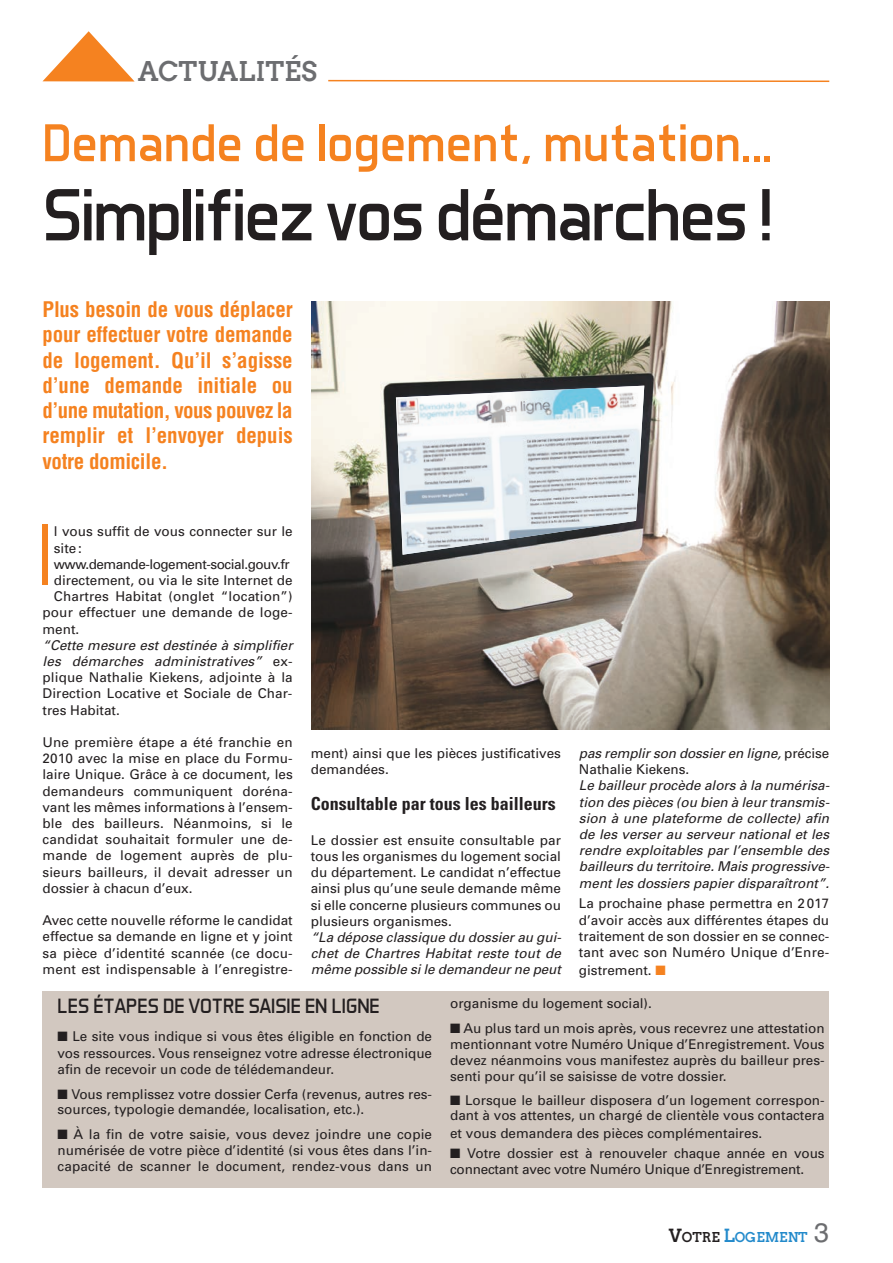
<style>
.page{position:relative;width:893px;height:1263px;background:#fff}
.page>*{position:absolute;margin:0;border:0;box-sizing:border-box;transform-origin:0 0}
.t1{font:84px "Univers";color:#f58220;scale:.71 1}
.t2{font:75px "Aero Matics";letter-spacing:-.03em;color:#231f20}
.t3{font:54px "Aero Matics";color:#f58220}
.t4{font:700 27px "Twentytwelve Slab";color:#6c6d70}
.t5{font:700 condensed 21px/25.2px "Helvetica";letter-spacing:-.015em;color:#f58220;text-align:justify}
.t6{font:21px "Aero Matics";color:#231f20}
.t7{font:700 condensed 18px "Univers";color:#231f20}
.t8{font:13.5px/16.2px "Univers";color:#231f20}
.t9{font:italic 13.5px/16.2px "Univers";color:#231f20;text-align:justify}
.t10{font:13.5px "Univers";letter-spacing:-.035em;color:#231f20}
.t11{font:700 13.5px "Twentytwelve Slab";color:#238acb}
.s1{font-style:italic}
.s2{font-style:normal}
.s3{color:#f58220}
.s4{font-size:18px;color:#231f20}
.s5{color:#231f20}
.s6{font-size:18px}
.s7{font-family:"Helvetica";font-weight:400;font-size:27px;color:#6c6d70}
</style>
<div class="page">
<svg style="left:328px;top:79px;width:502px;height:3px"></svg>
<svg style="left:43px;top:31px;width:92px;height:51px"></svg>
<img style="left:312px;top:302px;width:517px;height:427px">
<div style="left:43px;top:991px;width:786px;height:196px;background:#d2c8c0"></div>
<img style="left:396px;top:386px;width:248px;height:169px">
<h3 class="t4" style="left:138px;top:56px;width:180px">ACTUALITÉS</h3>
<h3 class="t3" style="left:43px;top:124px;width:731px">Demande de logement, mutation...</h3>
<h2 class="t2" style="left:43px;top:189px;width:732px">Simplifiez vos démarches !</h2>
<h3 class="t5" style="left:43px;top:298px;width:252px">Plus besoin de vous déplacer pour effectuer votre demande de logement. Qu’il s’agisse d’une demande initiale ou d’une mutation, vous pouvez la remplir et l’envoyer depuis votre domicile.</h3>
<h1 class="t1" style="left:37px;top:524px;width:25px">I</h1>
<p class="t8" style="left:54px;top:525px;width:240px">l vous suffit de vous connecter sur le</p>
<p class="t8" style="left:54px;top:541px;width:29px">site:</p>
<p class="t10" style="left:54px;top:559px;width:237px">www.demande-logement-social.gouv.fr</p>
<p class="t8" style="left:54px;top:573px;width:240px">directement, ou via le site Internet de</p>
<p class="t8" style="left:54px;top:589px;width:240px">Chartres Habitat (onglet “location”)</p>
<p class="t8" style="left:43px;top:606px;width:252px">pour effectuer une demande de loge-</p>
<p class="t8" style="left:43px;top:622px;width:38px">ment.</p>
<p class="t8" style="left:43px;top:638px;width:254px"><span class="s1">“Cette mesure est destinée à simplifier les démarches administratives”</span> e x - plique Nathalie Kiekens, adjointe à la Direction Locative et Sociale de Char&shy;tres Habitat.</p>
<p class="t8" style="left:43px;top:735px;width:252px;text-align:justify">Une première étape a été franchie en 2010 avec la mise en place du Formu&shy;laire Unique. Grâce à ce document, les demandeurs communiquent doréna&shy;vant les mêmes informations à l’ensem&shy;ble des bailleurs. Néanmoins, si le candidat souhaitait formuler une de&shy;mande de logement auprès de plu&shy;sieurs bailleurs, il devait adresser un dossier à chacun d’eux.</p>
<p class="t8" style="left:43px;top:913px;width:252px;text-align:justify">Avec cette nouvelle réforme le candidat effectue sa demande en ligne et y joint sa pièce d’identité scannée (ce docu&shy;ment est indispensable à l’enregistre-</p>
<p class="t8" style="left:311px;top:746px;width:252px">ment) ainsi que les pièces justificatives demandées.</p>
<h3 class="t7" style="left:311px;top:797px;width:246px">Consultable par tous les bailleurs</h3>
<p class="t8" style="left:311px;top:833px;width:252px;text-align:justify">Le dossier est ensuite consultable par tous les organismes du logement social du département. Le candidat n’effectue ainsi plus qu’une seule demande même si elle concerne plusieurs communes ou plusieurs organismes.</p>
<p class="t9" style="left:311px;top:930px;width:254px">“La dépose classique du dossier au gui&shy;chet de Chartres Habitat reste tout de même possible sile demandeur ne peut</p>
<p class="t9" style="left:579px;top:746px;width:252px">pas remplirson dossieren ligne,<span class="s2">p r é c i s e<br>Nathalie Kiekens.</span></p>
<p class="t9" style="left:579px;top:779px;width:254px">Le bailleur procède alors à la numérisa&shy;tion des pièces (ou bien à leur transmis&shy;sion à une plateforme de collecte) afin de les verser au serveur national et les rendre exploitables par l’ensemble des bailleurs du territoire.Mais progressive&shy;ment les dossiers papier disparaîtront”.</p>
<p class="t8" style="left:579px;top:897px;width:252px;text-align:justify">La prochaine phase permettra en 2017 d’avoir accès aux différentes étapes du traitement de son dossier en se connec&shy;tant avec son Numéro Unique d’Enre-</p>
<p class="t8" style="left:579px;top:963px;width:88px">gistrement. <span class="s3">■</span></p>
<h3 class="t6" style="left:58px;top:998px;width:324px">LES ÉTAPES DE VOTRE SAISIE EN LIGNE</h3>
<p class="t8" style="left:58px;top:1029px;width:376px;line-height:16.8px">■ Le site vous indique si vous êtes éligible en fonction de vos ressources. Vous renseignez votre adresse électronique</p>
<p class="t8" style="left:58px;top:1062px;width:278px">afin de recevoir un code de télédemandeur.</p>
<p class="t8" style="left:58px;top:1087px;width:376px;line-height:15.6px">■ Vous remplissez votre dossier Cerfa (revenus, autres res&shy;sources, typologie demandée, localisation, etc.).</p>
<p class="t8" style="left:58px;top:1128px;width:376px;text-align:justify">■ À la fin de votre saisie, vous devez joindre une copie numérisée de votre pièce d’identité (si vous êtes dans l’in&shy;capacité de scanner le document, rendez-vous dans un</p>
<p class="t8" style="left:450px;top:996px;width:203px">organisme du logement social).</p>
<p class="t8" style="left:450px;top:1021px;width:376px;text-align:justify">■ Au plus tard un mois après, vous recevrez une attestation mentionnant votre Numéro Unique d’Enregistrement. Vous devez néanmoins vous manifestez auprès du bailleur pres&shy;senti pour qu’il se saisisse de votre dossier.</p>
<p class="t8" style="left:450px;top:1093px;width:376px;line-height:15.6px">■ Lorsque le bailleur disposera d’un logement correspon&shy;dant à vos attentes, un chargé de clientèle vous contactera</p>
<p class="t8" style="left:450px;top:1126px;width:314px">et vous demandera des pièces complémentaires.</p>
<p class="t8" style="left:450px;top:1147px;width:376px;line-height:15.5px">■ Votre dossier est à renouveler chaque année en vous connectant avec votre Numéro Unique d’Enregistrement.</p>
<p class="t11" style="left:669px;top:1229px;width:162px"><span class="s4">V</span><span class="s5">OTRE</span> <span class="s6">L</span>OGEMENT <span class="s7">3</span></p>
</div>
